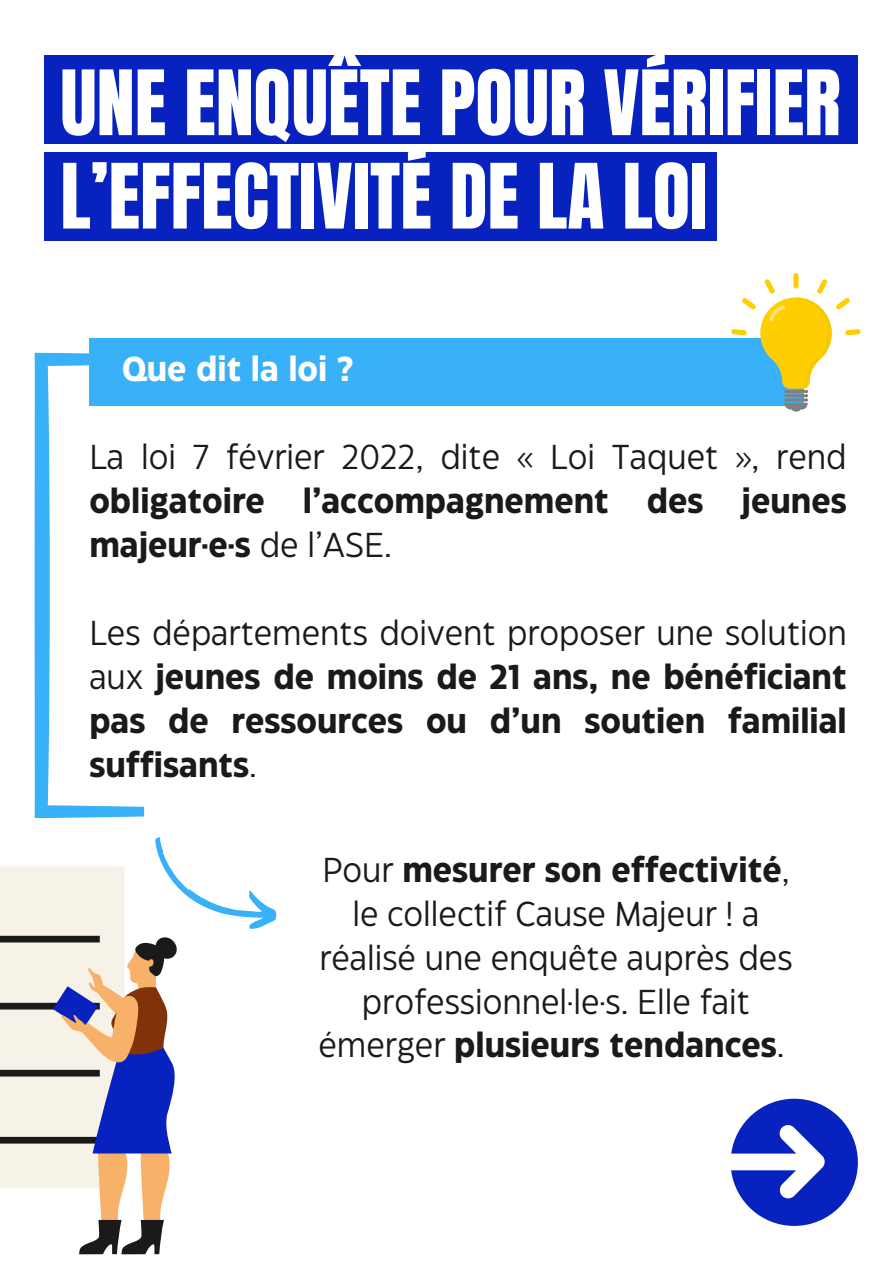
<style>
.page{position:relative;width:894px;height:1264px;background:#fff}
.page>*{position:absolute;margin:0;border:0;box-sizing:border-box;transform-origin:0 0}
.t1{font:76.5px/93.3px "Anton";color:#fff}
.t2{font:34.5px/43.8px "Eastman Grotesque";color:#1a1a1a;text-align:justify}
.t3{font:700 34.5px/43.8px "Eastman Grotesque";color:#1a1a1a;text-align:justify}
.t4{font:700 34.5px "Eastman Grotesque";color:#fff}
.s1{font-weight:700}
.s2{font-weight:400}
</style>
<div class="page">
<svg style="left:79px;top:1230px;width:83px;height:24px;fill:#1a1a1a"></svg>
<div style="left:89px;top:338px;width:715px;height:68px;background:#38b1f8"></div>
<div style="left:45px;top:152px;width:671px;height:88px;background:#0722bf"></div>
<div style="left:45px;top:55px;width:812px;height:88px;background:#0722bf"></div>
<div style="left:793px;top:273px;width:5px;height:15px;background:#ffce00;border-radius:3px"></div>
<svg style="left:731px;top:279px;width:129px;height:132px"></svg>
<svg style="left:35px;top:353px;width:109px;height:464px"></svg>
<svg style="left:0;top:837px;width:277px;height:393px"></svg>
<svg style="left:731px;top:1098px;width:126px;height:127px"></svg>
<h2 class="t1" style="left:60px;top:57px;width:781px">UNE ENQUÊTE POUR VÉRIFIER<br>L’EFFECTIVITÉ DE LA LOI</h2>
<p class="t4" style="left:122px;top:356px;width:232px">Que dit la loi ?</p>
<h1 class="t2" style="left:89px;top:437px;width:758px">La loi 7 février 2022, dite « Loi Taquet », rend <span class="s1">obligatoire l’accompagnement des jeunes majeur·e·s</span> de l’ASE.</h1>
<p class="t3" style="left:89px;top:613px;width:758px"><span class="s2">Les départements doivent proposer une solution aux</span> jeunes de moins de 21 ans, ne bénéficiant pas de ressources ou d’un soutien familial suffisants<span class="s2">.</span></p>
<p class="t2" style="left:318px;top:850px;width:475px;text-align:center">Pour <span class="s1">mesurer son effectivité</span>, le collectif Cause Majeur ! a réalisé une enquête auprès des professionnel·le·s. Elle fait émerger <span class="s1">plusieurs tendances</span>.</p>
</div>
